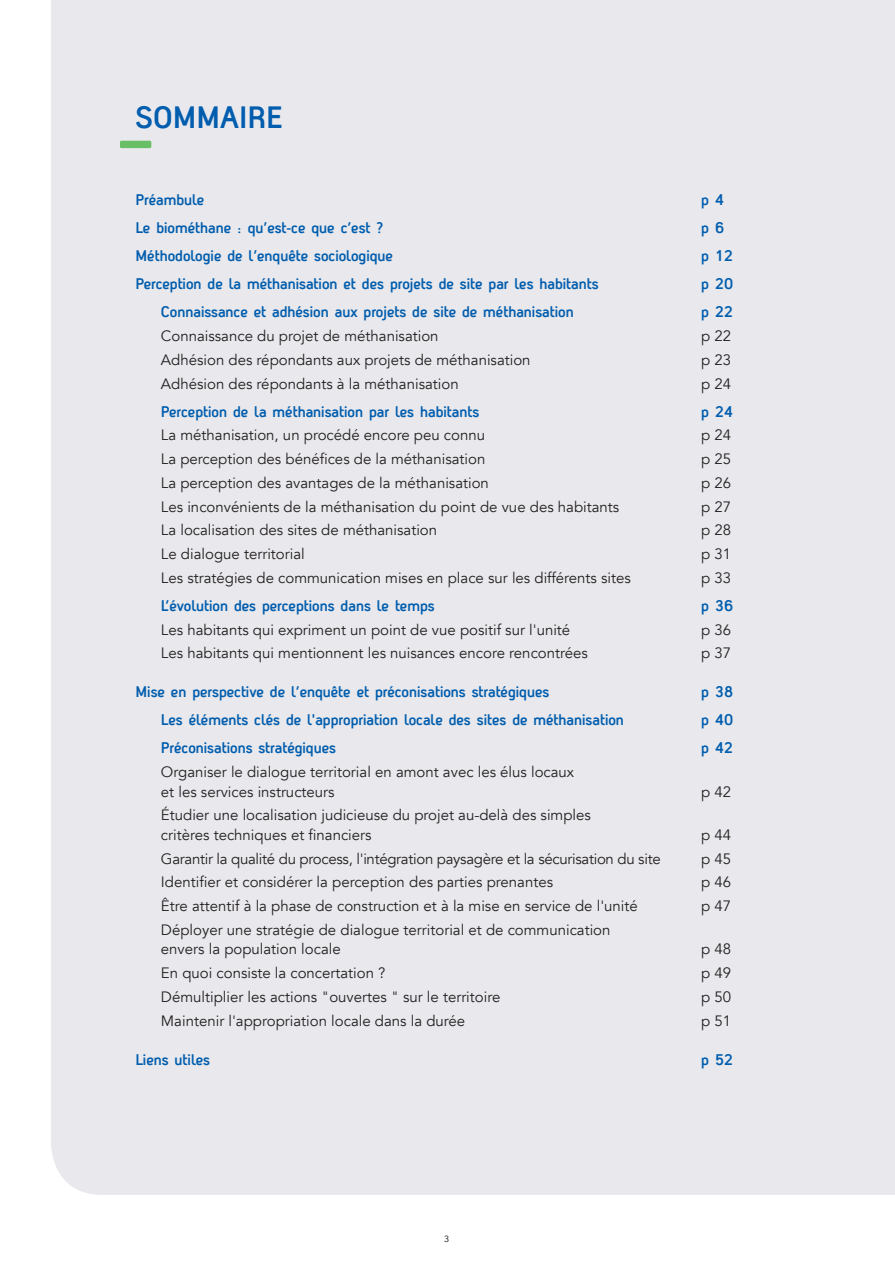
<style>
.page{position:relative;width:895px;height:1263px;background:#fff}
.page>*{position:absolute;margin:0;border:0;box-sizing:border-box;transform-origin:0 0}
.t1{font:700 30px "Antagometrica BT";color:#015dad}
.t2{font:15px/19.5px "Avenir";color:#231f20}
.t3{font:700 15px "Antagometrica BT";color:#015dad}
.t4{font:15px "Avenir";letter-spacing:-.02em;color:#231f20}
.t5{font:9px "Avenir";color:#231f20}
</style>
<div class="page">
<div style="left:51px;top:0;width:843px;height:1195px;background:#e9e9ed"></div>
<div style="left:120px;top:141px;width:31px;height:7px;background:#68bf65;border-radius:2px"></div>
<h1 class="t1" style="left:135px;top:99px;width:149px">SOMMAIRE</h1>
<p class="t3" style="left:135px;top:191px;width:70px">Préambule</p>
<p class="t3" style="left:701px;top:191px;width:24px">p 4</p>
<p class="t3" style="left:135px;top:219px;width:249px">Le biométhane : qu’est-ce que c’est ?</p>
<p class="t3" style="left:701px;top:219px;width:24px">p 6</p>
<p class="t3" style="left:135px;top:247px;width:259px">Méthodologie de l’enquête sociologique</p>
<p class="t3" style="left:701px;top:247px;width:34px">p 12</p>
<p class="t3" style="left:135px;top:275px;width:465px">Perception de la méthanisation et des projets de site par les habitants</p>
<p class="t3" style="left:701px;top:275px;width:34px">p 20</p>
<p class="t3" style="left:161px;top:303px;width:414px">Connaissance et adhésion aux projets de site de méthanisation</p>
<p class="t3" style="left:701px;top:303px;width:34px">p 22</p>
<p class="t2" style="left:161px;top:326px;width:279px">Connaissance du projet de méthanisation</p>
<p class="t2" style="left:701px;top:326px;width:32px">p 22</p>
<p class="t2" style="left:161px;top:350px;width:371px">Adhésion des répondants aux projets de méthanisation</p>
<p class="t2" style="left:701px;top:350px;width:32px">p 23</p>
<p class="t2" style="left:161px;top:374px;width:299px">Adhésion des répondants à la méthanisation</p>
<p class="t2" style="left:701px;top:374px;width:32px">p 24</p>
<p class="t3" style="left:161px;top:402px;width:320px">Perception de la méthanisation par les habitants</p>
<p class="t3" style="left:701px;top:402px;width:34px">p 24</p>
<p class="t2" style="left:161px;top:426px;width:325px">La méthanisation, un procédé encore peu connu</p>
<p class="t2" style="left:701px;top:426px;width:32px">p 24</p>
<p class="t2" style="left:161px;top:449px;width:326px">La perception des bénéfices de la méthanisation</p>
<p class="t2" style="left:701px;top:449px;width:32px">p 25</p>
<p class="t2" style="left:161px;top:473px;width:329px">La perception des avantages de la méthanisation</p>
<p class="t2" style="left:701px;top:473px;width:32px">p 26</p>
<p class="t2" style="left:161px;top:497px;width:460px">Les inconvénients de la méthanisation du point de vue des habitants</p>
<p class="t2" style="left:701px;top:497px;width:32px">p 27</p>
<p class="t2" style="left:161px;top:521px;width:278px">La localisation des sites de méthanisation</p>
<p class="t2" style="left:701px;top:521px;width:32px">p 28</p>
<p class="t2" style="left:161px;top:544px;width:145px">Le dialogue territorial</p>
<p class="t2" style="left:701px;top:544px;width:32px">p 31</p>
<p class="t2" style="left:161px;top:568px;width:471px">Les stratégies de communication mises en place sur les différents sites</p>
<p class="t2" style="left:701px;top:568px;width:32px">p 33</p>
<p class="t3" style="left:161px;top:596px;width:275px">L’évolution des perceptions dans le temps</p>
<p class="t3" style="left:701px;top:596px;width:34px">p 36</p>
<p class="t2" style="left:161px;top:620px;width:411px">Les habitants qui expriment un point de vue positif sur l'unité</p>
<p class="t2" style="left:701px;top:620px;width:32px">p 36</p>
<p class="t2" style="left:161px;top:644px;width:428px">Les habitants qui mentionnent les nuisances encore rencontrées</p>
<p class="t2" style="left:701px;top:644px;width:32px">p 37</p>
<p class="t3" style="left:135px;top:683px;width:415px">Mise en perspective de l’enquête et préconisations stratégiques</p>
<p class="t3" style="left:701px;top:683px;width:34px">p 38</p>
<p class="t3" style="left:161px;top:711px;width:464px">Les éléments clés de l'appropriation locale des sites de méthanisation</p>
<p class="t3" style="left:701px;top:711px;width:34px">p 40</p>
<p class="t3" style="left:161px;top:739px;width:176px">Préconisations stratégiques</p>
<p class="t3" style="left:701px;top:739px;width:34px">p 42</p>
<p class="t2" style="left:161px;top:762px;width:415px">Organiser le dialogue territorial en amont avec les élus locaux et les services instructeurs</p>
<p class="t2" style="left:701px;top:782px;width:32px">p 42</p>
<p class="t2" style="left:161px;top:806px;width:431px">Étudier une localisation judicieuse du projet au-delà des simples critères techniques et financiers</p>
<p class="t2" style="left:701px;top:825px;width:32px">p 44</p>
<p class="t4" style="left:161px;top:849px;width:501px">Garantir la qualité du process, l'intégration paysagère et la sécurisation du site</p>
<p class="t2" style="left:701px;top:849px;width:32px">p 45</p>
<p class="t2" style="left:161px;top:873px;width:393px">Identifier et considérer la perception des parties prenantes</p>
<p class="t2" style="left:701px;top:873px;width:32px">p 46</p>
<p class="t2" style="left:161px;top:896px;width:478px">Être attentif à la phase de construction et à la mise en service de l'unité</p>
<p class="t2" style="left:701px;top:896px;width:32px">p 47</p>
<p class="t2" style="left:161px;top:920px;width:451px">Déployer une stratégie de dialogue territorial et de communication envers la population locale</p>
<p class="t2" style="left:701px;top:940px;width:32px">p 48</p>
<p class="t2" style="left:161px;top:963px;width:226px">En quoi consiste la concertation ?</p>
<p class="t2" style="left:701px;top:963px;width:32px">p 49</p>
<p class="t2" style="left:161px;top:987px;width:341px">Démultiplier les actions "ouvertes " sur le territoire</p>
<p class="t2" style="left:701px;top:987px;width:32px">p 50</p>
<p class="t2" style="left:161px;top:1011px;width:306px">Maintenir l'appropriation locale dans la durée</p>
<p class="t2" style="left:701px;top:1011px;width:32px">p 51</p>
<p class="t3" style="left:135px;top:1050px;width:76px">Liens utiles</p>
<p class="t3" style="left:701px;top:1050px;width:34px">p 52</p>
<p class="t5" style="left:444px;top:1232px;width:7px">3</p>
</div>
